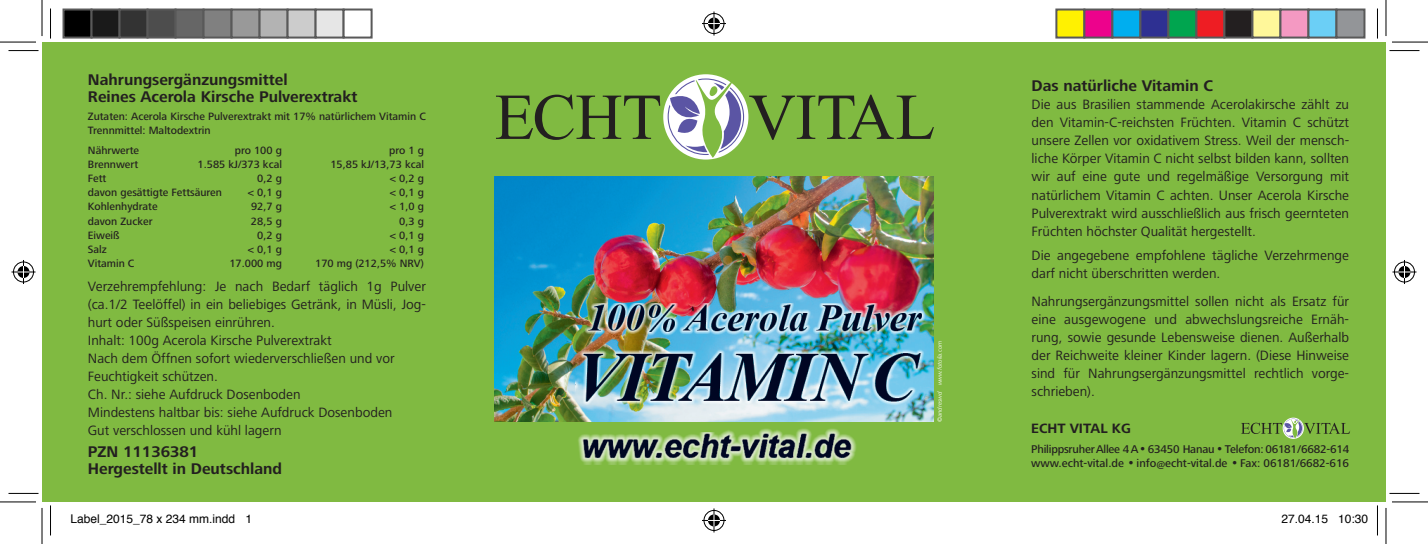
<style>
.page{position:relative;width:1428px;height:544px;background:#fff}
.page>*{position:absolute;margin:0;border:0;box-sizing:border-box;transform-origin:0 0}
.t1{font:700 16px/17.2px "Frutiger Next LT";color:#231f20}
.t2{font:14px/18px "Frutiger Next LT";color:#231f20;text-align:justify}
.t3{font:700 14px "Frutiger Next LT";color:#231f20}
.t4{font:12px "Helvetica";color:#000}
.t5{font:500 11.6px/14px "Frutiger Next LT";letter-spacing:-.015em;color:#231f20}
.t6{font:500 11px/14px "Frutiger Next LT";color:#231f20}
.t7{font:italic 300 6px "Frutiger";color:#fff}
.s1{font-size:14px}
</style>
<div class="page">
<div style="left:42px;top:42px;width:1344px;height:459px;background:#80ba41"></div>
<svg style="left:496px;top:78px;width:438px;height:80px"></svg>
<img style="left:494px;top:176px;width:440px;height:245px">
<img style="left:576px;top:303px;width:353px;height:119px">
<img style="left:578px;top:428px;width:278px;height:37px">
<svg style="left:1241px;top:418px;width:109px;height:20px"></svg>
<hr style="left:9px;top:50px;width:30px;height:1px;background:#000">
<hr style="left:1389px;top:50px;width:30px;height:1px;background:#000">
<hr style="left:9px;top:492px;width:30px;height:1px;background:#000">
<hr style="left:1389px;top:492px;width:30px;height:1px;background:#000">
<hr style="left:50px;top:9px;width:1px;height:30px;background:#000">
<hr style="left:50px;top:505px;width:1px;height:30px;background:#000">
<hr style="left:1377px;top:9px;width:1px;height:30px;background:#000">
<hr style="left:1377px;top:505px;width:1px;height:30px;background:#000">
<hr style="left:0;top:42px;width:36px;height:1px;background:#000">
<hr style="left:1392px;top:42px;width:36px;height:1px;background:#000">
<hr style="left:0;top:501px;width:36px;height:1px;background:#000">
<hr style="left:1392px;top:501px;width:36px;height:1px;background:#000">
<hr style="left:42px;top:0;width:1px;height:36px;background:#000">
<hr style="left:42px;top:507px;width:1px;height:36px;background:#000">
<hr style="left:1385px;top:0;width:1px;height:36px;background:#000">
<hr style="left:1385px;top:507px;width:1px;height:36px;background:#000">
<svg style="left:702px;top:12px;width:24px;height:24px"></svg>
<svg style="left:702px;top:508px;width:24px;height:24px"></svg>
<svg style="left:12px;top:260px;width:24px;height:24px"></svg>
<svg style="left:1392px;top:260px;width:24px;height:24px"></svg>
<div style="left:64px;top:10px;width:28px;height:28px;background:#000"></div>
<div style="left:63px;top:9px;width:30px;height:30px;border:2px solid #595959"></div>
<div style="left:92px;top:10px;width:28px;height:28px;background:#1a1a1a"></div>
<div style="left:91px;top:9px;width:30px;height:30px;border:2px solid #595959"></div>
<div style="left:120px;top:10px;width:28px;height:28px;background:#333"></div>
<div style="left:119px;top:9px;width:30px;height:30px;border:2px solid #595959"></div>
<div style="left:148px;top:10px;width:28px;height:28px;background:#4d4d4d"></div>
<div style="left:147px;top:9px;width:30px;height:30px;border:2px solid #595959"></div>
<div style="left:176px;top:10px;width:28px;height:28px;background:#666"></div>
<div style="left:175px;top:9px;width:30px;height:30px;border:2px solid #595959"></div>
<div style="left:204px;top:10px;width:28px;height:28px;background:#808080"></div>
<div style="left:203px;top:9px;width:30px;height:30px;border:2px solid #595959"></div>
<div style="left:232px;top:10px;width:28px;height:28px;background:#999"></div>
<div style="left:231px;top:9px;width:30px;height:30px;border:2px solid #595959"></div>
<div style="left:260px;top:10px;width:28px;height:28px;background:#b3b3b3"></div>
<div style="left:259px;top:9px;width:30px;height:30px;border:2px solid #595959"></div>
<div style="left:288px;top:10px;width:28px;height:28px;background:#ccc"></div>
<div style="left:287px;top:9px;width:30px;height:30px;border:2px solid #595959"></div>
<div style="left:316px;top:10px;width:28px;height:28px;background:#e6e6e6"></div>
<div style="left:315px;top:9px;width:30px;height:30px;border:2px solid #595959"></div>
<div style="left:343px;top:9px;width:30px;height:30px;border:2px solid #595959"></div>
<div style="left:1056px;top:10px;width:28px;height:28px;background:#fff101"></div>
<div style="left:1055px;top:9px;width:30px;height:30px;border:2px solid #595959"></div>
<div style="left:1084px;top:10px;width:28px;height:28px;background:#ed028c"></div>
<div style="left:1083px;top:9px;width:30px;height:30px;border:2px solid #595959"></div>
<div style="left:1112px;top:10px;width:28px;height:28px;background:#00aeef"></div>
<div style="left:1111px;top:9px;width:30px;height:30px;border:2px solid #595959"></div>
<div style="left:1140px;top:10px;width:28px;height:28px;background:#2e3092"></div>
<div style="left:1139px;top:9px;width:30px;height:30px;border:2px solid #595959"></div>
<div style="left:1168px;top:10px;width:28px;height:28px;background:#00a54f"></div>
<div style="left:1167px;top:9px;width:30px;height:30px;border:2px solid #595959"></div>
<div style="left:1196px;top:10px;width:28px;height:28px;background:#ee1d23"></div>
<div style="left:1195px;top:9px;width:30px;height:30px;border:2px solid #595959"></div>
<div style="left:1224px;top:10px;width:28px;height:28px;background:#231f20"></div>
<div style="left:1223px;top:9px;width:30px;height:30px;border:2px solid #595959"></div>
<div style="left:1252px;top:10px;width:28px;height:28px;background:#fff79a"></div>
<div style="left:1251px;top:9px;width:30px;height:30px;border:2px solid #595959"></div>
<div style="left:1280px;top:10px;width:28px;height:28px;background:#f499c2"></div>
<div style="left:1279px;top:9px;width:30px;height:30px;border:2px solid #595959"></div>
<div style="left:1308px;top:10px;width:28px;height:28px;background:#6bcff6"></div>
<div style="left:1307px;top:9px;width:30px;height:30px;border:2px solid #595959"></div>
<div style="left:1336px;top:10px;width:28px;height:28px;background:#939598"></div>
<div style="left:1335px;top:9px;width:30px;height:30px;border:2px solid #595959"></div>
<p class="t1" style="left:88px;top:71px;width:271px">Nahrungsergänzungsmittel<br>Reines Acerola Kirsche Pulverextrakt</p>
<p class="t6" style="left:88px;top:110px;width:339px">Zutaten: Acerola Kirsche Pulverextrakt mit 17% natürlichem Vitamin C<br>Trennmittel: Maltodextrin</p>
<p class="t6" style="left:88px;top:144px;width:53px">Nährwerte</p>
<p class="t6" style="left:235px;top:144px;width:49px">pro 100 g</p>
<p class="t6" style="left:389px;top:144px;width:36px">pro 1 g</p>
<p class="t6" style="left:88px;top:158px;width:52px">Brennwert</p>
<p class="t6" style="left:198px;top:158px;width:86px">1.585 kJ/373 kcal</p>
<p class="t6" style="left:330px;top:158px;width:95px">15,85 kJ/13,73 kcal</p>
<p class="t6" style="left:88px;top:172px;width:20px">Fett</p>
<p class="t6" style="left:257px;top:172px;width:26px">0,2 g</p>
<p class="t6" style="left:390px;top:172px;width:36px">&lt; 0,2 g</p>
<p class="t6" style="left:88px;top:186px;width:136px">davon gesättigte Fettsäuren</p>
<p class="t6" style="left:248px;top:186px;width:36px">&lt; 0,1 g</p>
<p class="t6" style="left:390px;top:186px;width:36px">&lt; 0,1 g</p>
<p class="t6" style="left:88px;top:200px;width:71px">Kohlenhydrate</p>
<p class="t6" style="left:251px;top:200px;width:32px">92,7 g</p>
<p class="t6" style="left:390px;top:200px;width:36px">&lt; 1,0 g</p>
<p class="t6" style="left:88px;top:214px;width:66px">davon Zucker</p>
<p class="t6" style="left:251px;top:214px;width:32px">28,5 g</p>
<p class="t6" style="left:399px;top:214px;width:26px">0,3 g</p>
<p class="t6" style="left:88px;top:228px;width:33px">Eiweiß</p>
<p class="t6" style="left:257px;top:228px;width:26px">0,2 g</p>
<p class="t6" style="left:390px;top:228px;width:36px">&lt; 0,1 g</p>
<p class="t6" style="left:88px;top:242px;width:20px">Salz</p>
<p class="t6" style="left:248px;top:242px;width:36px">&lt; 0,1 g</p>
<p class="t6" style="left:390px;top:242px;width:36px">&lt; 0,1 g</p>
<p class="t6" style="left:88px;top:256px;width:48px">Vitamin C</p>
<p class="t6" style="left:229px;top:256px;width:54px">17.000 mg</p>
<p class="t6" style="left:315px;top:256px;width:110px">170 mg (212,5% NRV)</p>
<p class="t2" style="left:88px;top:277px;width:339px;text-align:left">Verzehrempfehlung: Je nach Bedarf täglich 1g Pulver (ca.1/2 Teelöffel) in ein beliebiges Getränk, in Müsli, Jog&shy;hurt oder Süßspeisen einrühren.<br>Inhalt: 100g Acerola Kirsche Pulverextrakt<br>Nach dem Öffnen sofort wiederverschließen und vor Feuchtigkeit schützen.<br>Ch. Nr.: siehe Aufdruck Dosenboden<br>Mindestens haltbar bis: siehe Aufdruck Dosenboden<br>Gut verschlossen und kühl lagern</p>
<p class="t1" style="left:88px;top:442px;width:196px">PZN 11136381<br>Hergestellt in Deutschland</p>
<p class="t7" style="left:936px;top:421px;width:82px;rotate:-90deg">©andreswd www.fotolia.com</p>
<p class="t1" style="left:1031px;top:77px;width:183px">Das natürliche Vitamin C</p>
<p class="t2" style="left:1031px;top:96px;width:319px">Die aus Brasilien stammende Acerolakirsche zählt zu den Vitamin-C-reichsten Früchten. Vitamin C schützt unsere Zellen vor oxidativem Stress. Weil der mensch&shy;liche Körper Vitamin C nicht selbst bilden kann, sollten wir auf eine gute und regelmäßige Versorgung mit natürlichem Vitamin C achten. Unser Acerola Kirsche Pulverextrakt wird ausschließlich aus frisch geernteten Früchten höchster Qualität hergestellt.</p>
<p class="t2" style="left:1031px;top:246px;width:319px">Die angegebene empfohlene tägliche Verzehrmenge darf nicht überschritten werden.</p>
<p class="t2" style="left:1031px;top:292px;width:319px">Nahrungsergänzungsmittel sollen nicht als Ersatz für eine ausgewogene und abwechslungsreiche Ernäh&shy;rung, sowie gesunde Lebensweise dienen. Außerhalb der Reichweite kleiner Kinder lagern. (Diese Hinweise sind für Nahrungsergänzungsmittel rechtlich vorge&shy;schrieben).</p>
<p class="t3" style="left:1031px;top:420px;width:101px">ECHT VITAL KG</p>
<p class="t5" style="left:1031px;top:442px;width:319px">Philippsruher Allee 4 A <span class="s1">•</span>63450 Hanau <span class="s1">•</span>Telefon: 06181 / 6682-614 www.echt-vital.de <span class="s1">•</span>info@echt-vital.de <span class="s1">•</span>Fax: 06181/6682-616</p>
<p class="t4" style="left:71px;top:509px;width:183px">Label_2015_78 x 234 mm.indd 1</p>
<p class="t4" style="left:1281px;top:509px;width:88px">27.04.15 10:30</p>
</div>
